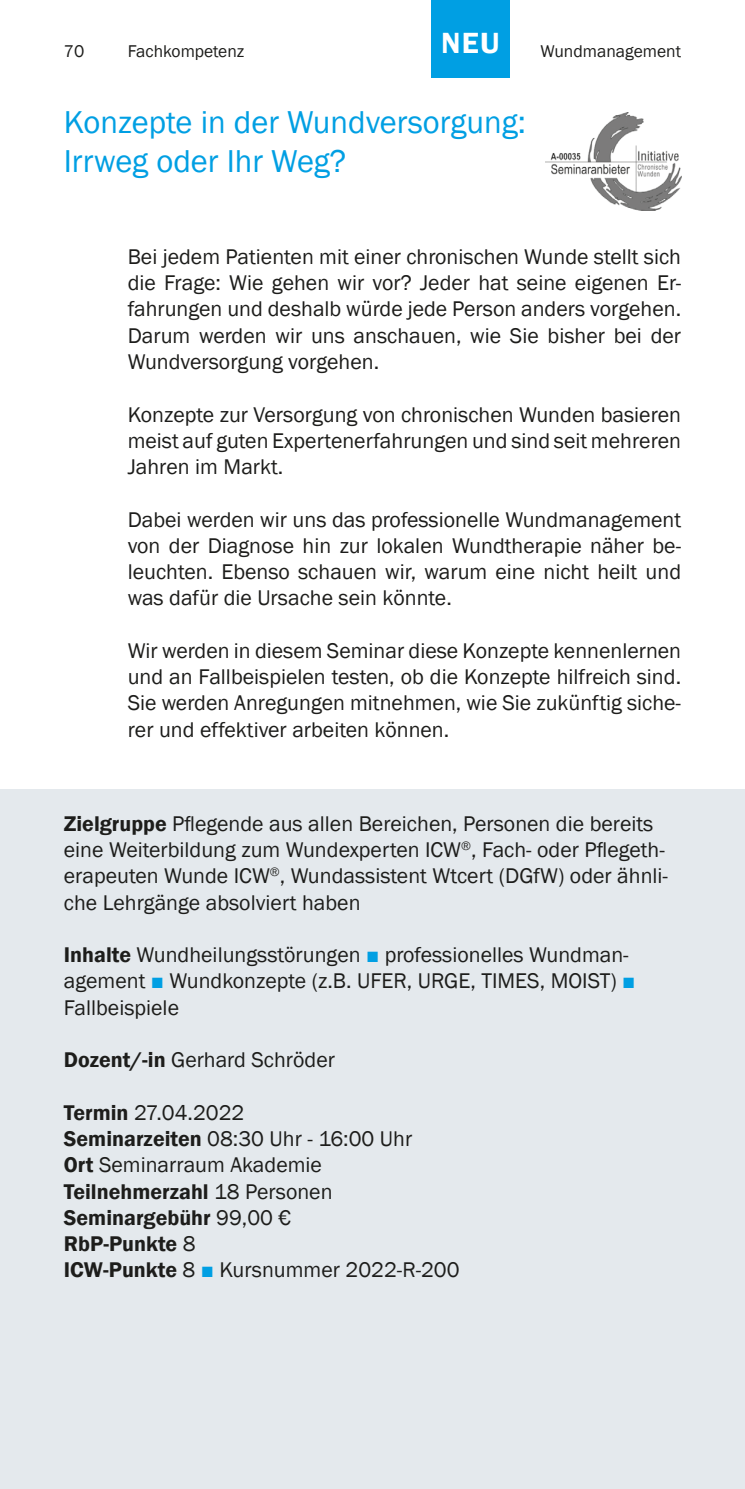
<style>
.page{position:relative;width:745px;height:1489px;background:#fff}
.page>*{position:absolute;margin:0;border:0;box-sizing:border-box;transform-origin:0 0}
.t1{font:32.5px/39px "Franklin Gothic";color:#009fe3}
.t2{font:600 30px "Franklin Gothic";color:#fff}
.t3{font:22px/26.2px "Franklin Gothic";color:#1d1d1b;text-align:justify}
.t4{font:17.5px "Franklin Gothic";color:#1d1d1b}
.s1{font-weight:600}
.s2{color:#009fe3}
</style>
<div class="page">
<img style="left:545px;top:112px;width:135px;height:99px">
<div style="left:0;top:789px;width:744px;height:699px;background:#e4e9ed"></div>
<hr style="left:744px;top:789px;width:1px;height:699px;background:#e4e9ed">
<div style="left:431px;top:0;width:78px;height:78px;background:#009fe3"></div>
<h2 class="t2" style="left:441px;top:25px;width:60px">NEU</h2>
<p class="t4" style="left:64px;top:40px;width:22px">70</p>
<p class="t4" style="left:128px;top:40px;width:118px">Fachkompetenz</p>
<p class="t4" style="left:540px;top:40px;width:142px">Wundmanagement</p>
<h1 class="t1" style="left:64px;top:103px;width:463px">Konzepte in der Wundversorgung:<br>Irrweg oder Ihr Weg?</h1>
<p class="t3" style="left:128px;top:244px;width:554px">Bei jedem Patienten mit einer chronischen Wunde stellt sich die Frage: Wie gehen wir vor? Jeder hat seine eigenen Er&shy;fahrungen und deshalb würde jede Person anders vorgehen.<br>Darum werden wir uns anschauen, wie Sie bisher bei der Wundversorgung vorgehen.</p>
<p class="t3" style="left:128px;top:401px;width:554px">Konzepte zur Versorgung von chronischen Wunden basieren meist auf guten Expertenerfahrungen und sind seit mehreren Jahren im Markt.</p>
<p class="t3" style="left:128px;top:506px;width:554px">Dabei werden wir uns das professionelle Wundmanagement von der Diagnose hin zur lokalen Wundtherapie näher be&shy;leuchten. Ebenso schauen wir, warum eine nicht heilt und was dafür die Ursache sein könnte.</p>
<p class="t3" style="left:128px;top:638px;width:554px">Wir werden in diesem Seminar diese Konzepte kennenlernen und an Fallbeispielen testen, ob die Konzepte hilfreich sind.<br>Sie werden Anregungen mitnehmen, wie Sie zukünftig siche&shy;rer und effektiver arbeiten können.</p>
<p class="t3" style="left:64px;top:810px;width:605px;text-align:left"><span class="s1">Zielgruppe</span> Pflegende aus allen Bereichen, Personen die bereits eine Weiterbildung zum Wundexperten ICW<sup>®</sup>, Fach- oder Pflegeth&shy;erapeuten Wunde ICW<sup>®</sup>, Wundassistent Wtcert (DGfW) oder ähnli&shy;che Lehrgänge absolviert haben</p>
<p class="t3" style="left:64px;top:942px;width:572px;text-align:left"><span class="s1">Inhalte</span> Wundheilungsstörungen <span class="s2">■</span> professionelles Wundman&shy;agement <span class="s2">■</span> Wundkonzepte (z.B. UFER, URGE, TIMES, MOIST) <span class="s2">■<br></span>Fallbeispiele</p>
<p class="t3" style="left:64px;top:1047px;width:272px"><span class="s1">Dozent/-in</span> Gerhard Schröder</p>
<p class="t3" style="left:64px;top:1099px;width:397px;text-align:left"><span class="s1">Termin</span> 27.04.2022<br><span class="s1">Seminarzeiten</span> 08:30 Uhr - 16:00 Uhr<br><span class="s1">Ort</span> Seminarraum Akademie<br><span class="s1">Teilnehmerzahl</span> 18 Personen<br><span class="s1">Seminargebühr</span> 99,00 €<br><span class="s1">RbP-Punkte</span> 8<br><span class="s1">ICW-Punkte</span> 8 <span class="s2">■</span> Kursnummer 2022-R-200</p>
</div>
